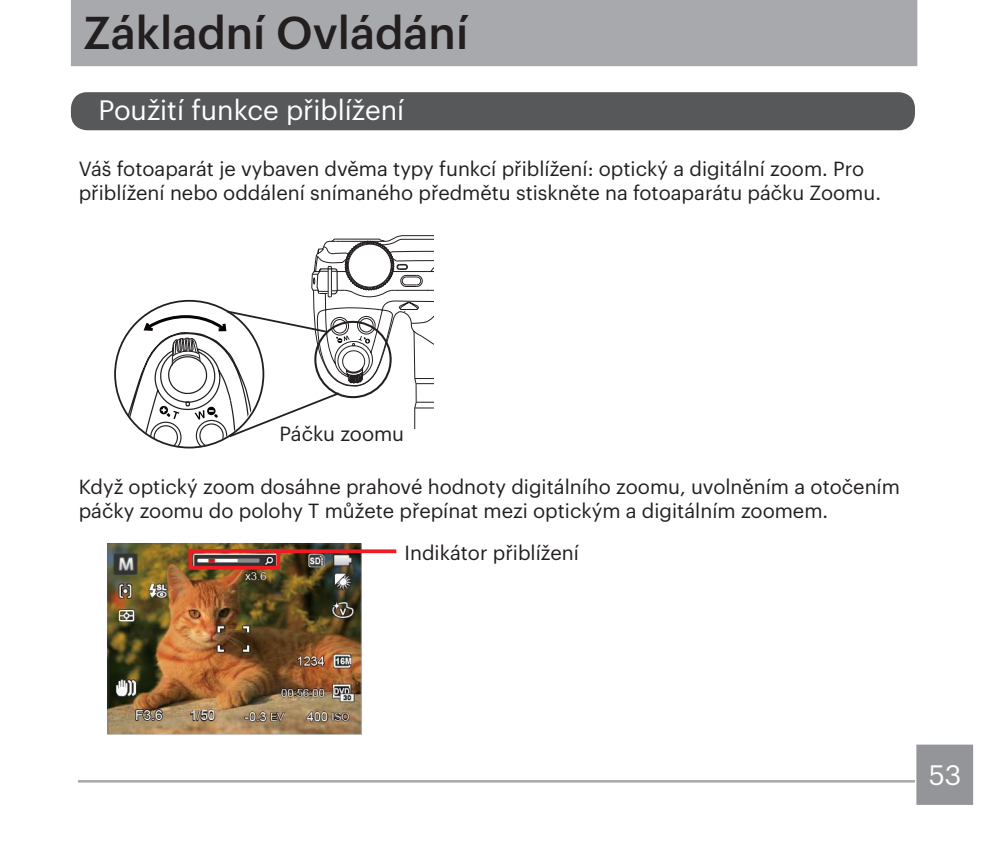
<style>
.page{position:relative;width:993px;height:851px;background:#fff}
.page>*{position:absolute;margin:0;border:0;box-sizing:border-box;transform-origin:0 0}
.大标题{font:500 45px "Graphik";color:#231f20}
.中标题{font:27.5px "Graphik";color:#fff}
.普通内容{font:20px/24px "Graphik";color:#231f20}
</style>
<div class="page">
<div style="left:71px;top:0;width:846px;height:66px;background:#a8a9ad"></div>
<div style="left:72px;top:93px;width:841px;height:36px;background:#57585a;border-radius:15px"></div>
<div style="left:71px;top:92px;width:843px;height:38px;border:2px solid #57585a;border-radius:15px"></div>
<hr style="left:78px;top:780px;width:836px;height:2px;background:#a8a9ad">
<div style="left:916px;top:744px;width:56px;height:60px;background:#939598;border:2px solid #939598"></div>
<svg style="left:115px;top:235px;width:318px;height:212px"></svg>
<div style="left:314px;top:321px;width:77px;height:77px;border:2px solid #231f20;border-radius:50%"></div>
<img style="left:107px;top:543px;width:254px;height:191px">
<div style="left:188px;top:549px;width:92px;height:20px;border:4px solid #ee1d23"></div>
<svg style="left:278px;top:549px;width:118px;height:4px"></svg>
<p class="大标题" style="left:83px;top:-1px;width:386px">Základní Ovládání</p>
<p class="中标题" style="left:98px;top:89px;width:307px">Použití funkce přiblížení</p>
<p class="普通内容" style="left:79px;top:155px;width:803px">Váš fotoaparát je vybaven dvěma typy funkcí přiblížení: optický a digitální zoom. Pro přiblížení nebo oddálení snímaného předmětu stiskněte na fotoaparátu páčku Zoomu.</p>
<p class="普通内容" style="left:279px;top:420px;width:126px">Páčku zoomu</p>
<p class="普通内容" style="left:79px;top:473px;width:822px">Když optický zoom dosáhne prahové hodnoty digitálního zoomu, uvolněním a otočením páčky zoomu do polohy T můžete přepínat mezi optickým a digitálním zoomem.</p>
<p class="普通内容" style="left:404px;top:539px;width:176px">Indikátor přiblížení</p>
<h2 class="中标题" style="left:928px;top:754px;width:34px">53</h2>
</div>
